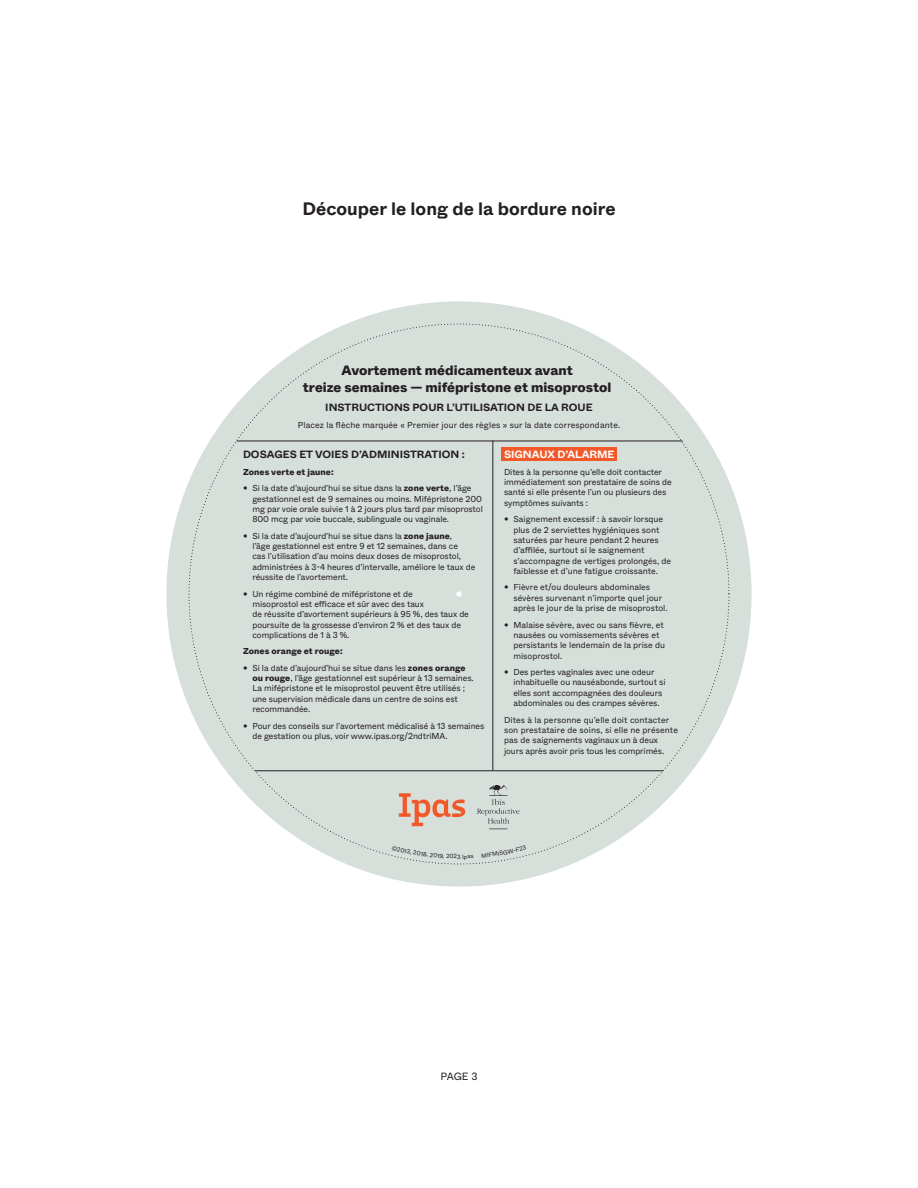
<style>
.page{position:relative;width:918px;height:1188px;background:#fff}
.page>*{position:absolute;margin:0;border:0;box-sizing:border-box;transform-origin:0 0}
.trim_lines{font:700 18px "ABC Whyte";color:#231f20}
.h1_wheel_title{font:800 13.5px "ABC Whyte";color:#231f20}
.t1{font:700 10.5px "ABC Whyte";color:#231f20}
.warning{font:700 10.5px "ABC Whyte";color:#fff}
.t2{font:10.5px "ABC Whyte";color:#231f20}
.body_wheel{font:8.7px/10.4px "ABC Whyte";letter-spacing:-.01em;color:#231f20}
.body_wheel-2{font:8.7px "ABC Whyte";letter-spacing:.01em;color:#231f20}
.body_wheel-3{font:800 8.7px "ABC Whyte";letter-spacing:.01em;color:#231f20}
.t3{font:6px "ABC Whyte";color:#231f20}
.s1{font-weight:800}
</style>
<div class="page">
<div style="left:166px;top:301px;width:586px;height:586px;background:#d7dfdb;border-radius:50%"></div>
<svg style="left:456px;top:591px;width:6px;height:6px"></svg>
<svg style="left:477px;top:785px;width:42px;height:45px"></svg>
<svg style="left:399px;top:793px;width:66px;height:33px"></svg>
<div style="left:501px;top:447px;width:116px;height:14px;background:#f1592a"></div>
<hr style="left:237px;top:441px;width:446px;height:1px;background:#231f20">
<hr style="left:492px;top:441px;width:1px;height:329px;background:#231f20">
<hr style="left:255px;top:770px;width:408px;height:1px;background:#231f20">
<svg style="left:392px;top:855px;width:16px;height:4px"></svg>
<p class="trim_lines" style="left:302px;top:197px;width:315px">Découper le long de la bordure noire</p>
<p class="h1_wheel_title" style="left:342px;top:362px;width:233px">Avortement médicamenteux avant</p>
<p class="h1_wheel_title" style="left:303px;top:378px;width:310px">treize semaines — mifépristone et misoprostol</p>
<p class="t1" style="left:325px;top:401px;width:269px">INSTRUCTIONS POUR L’UTILISATION DE LA ROUE</p>
<p class="body_wheel-2" style="left:298px;top:419px;width:324px">Placez la flèche marquée « Premier jour des règles » sur la date correspondante.</p>
<p class="t1" style="left:243px;top:448px;width:223px">DOSAGES ET VOIES D’ADMINISTRATION :</p>
<p class="body_wheel-3" style="left:243px;top:466px;width:92px">Zones verte et jaune:</p>
<p class="body_wheel" style="left:252px;top:483px;width:232px;text-indent:-9px">• Si la date d’aujourd’hui se situe dans la <span class="s1">zone verte</span>, l’âge gestationnel est de 9 semaines ou moins. Mifépristone 200 mg par voie orale suivie 1 à 2 jours plus tard par misoprostol 800 mcg par voie buccale, sublinguale ou vaginale.</p>
<p class="body_wheel" style="left:252px;top:531px;width:224px;text-indent:-9px">• Si la date d’aujourd’hui se situe dans la <span class="s1">zone jaune</span>,<br>l’âge gestationnel est entre 9 et 12 semaines, dans ce<br>cas l’utilisation d’au moins deux doses de misoprostol, administrées à 3-4 heures d’intervalle, améliore le taux de réussite de l’avortement.</p>
<p class="body_wheel" style="left:252px;top:588px;width:218px;text-indent:-9px">• Un régime combiné de mifépristone et de<br>misoprostol est efficace et sûr avec des taux<br>de réussite d’avortement supérieurs à 95 %, des taux de poursuite de la grossesse d’environ 2 % et des taux de complications de 1 à 3 %.</p>
<p class="body_wheel-3" style="left:243px;top:646px;width:101px">Zones orange et rouge:</p>
<p class="body_wheel" style="left:252px;top:663px;width:223px;text-indent:-9px">• Si la date d’aujourd’hui se situe dans les <span class="s1">zones orange ou rouge</span>, l’âge gestationnel est supérieur à 13 semaines.<br>La mifépristone et le misoprostol peuvent être utilisés ; une supervision médicale dans un centre de soins est recommandée.</p>
<p class="body_wheel" style="left:252px;top:720px;width:233px;text-indent:-9px">• Pour des conseils sur l’avortement médicalisé à 13 semaines de gestation ou plus, voir www.ipas.org/2ndtriMA.</p>
<p class="warning" style="left:504px;top:448px;width:112px">SIGNAUX D’ALARME</p>
<p class="body_wheel" style="left:504px;top:467px;width:169px">Dites à la personne qu’elle doit contacter immédiatement son prestataire de soins de santé si elle présente l’un ou plusieurs des symptômes suivants :</p>
<p class="body_wheel" style="left:513px;top:514px;width:159px;text-indent:-9px">• Saignement excessif : à savoir lorsque plus de 2 serviettes hygiéniques sont saturées par heure pendant 2 heures d’affilée, surtout si le saignement s’accompagne de vertiges prolongés, de faiblesse et d’une fatigue croissante.</p>
<p class="body_wheel" style="left:513px;top:582px;width:156px;text-indent:-9px">• Fièvre et/ou douleurs abdominales sévères survenant n’importe quel jour après le jour de la prise de misoprostol.</p>
<p class="body_wheel" style="left:513px;top:619px;width:153px;text-indent:-9px">• Malaise sévère, avec ou sans fièvre, et nausées ou vomissements sévères et persistants le lendemain de la prise du misoprostol.</p>
<p class="body_wheel" style="left:513px;top:667px;width:154px;text-indent:-9px">• Des pertes vaginales avec une odeur inhabituelle ou nauséabonde, surtout si elles sont accompagnées des douleurs abdominales ou des crampes sévères.</p>
<p class="body_wheel" style="left:504px;top:714px;width:175px">Dites à la personne qu’elle doit contacter son prestataire de soins, si elle ne présente pas de saignements vaginaux un à deux jours après avoir pris tous les comprimés.</p>
<p class="t3" style="left:457px;top:853px;width:5px">3</p>
<p class="t2" style="left:440px;top:1070px;width:39px">PAGE 3</p>
</div>
